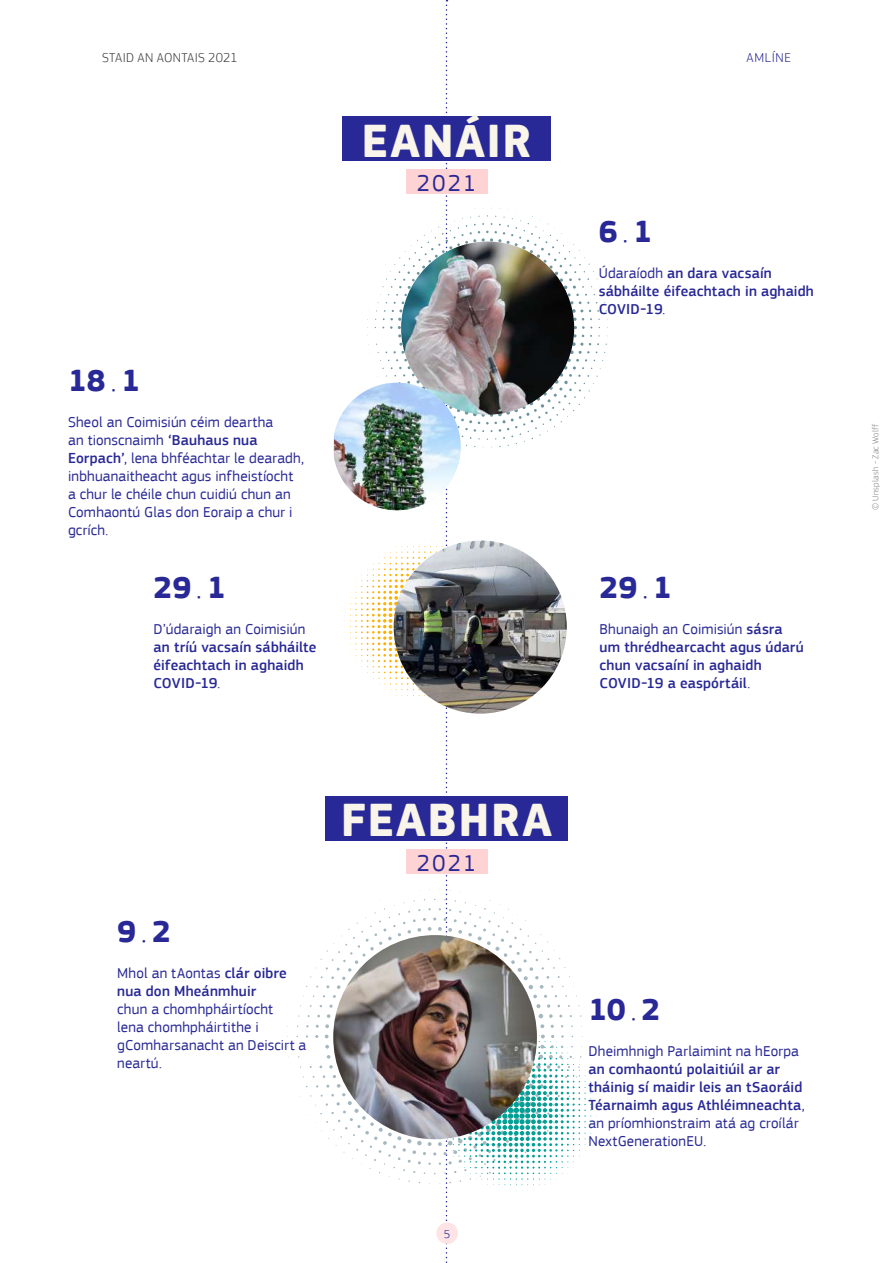
<style>
.page{position:relative;width:893px;height:1263px;background:#fff}
.page>*{position:absolute;margin:0;border:0;box-sizing:border-box;transform-origin:0 0}
.t1{font:700 48px "EC Square Sans Pro";letter-spacing:.03em;color:#f9f5ea}
.t2{font:700 31.65px "EC Square Sans Pro";color:#282896}
.t3{font:24px "EC Square Sans Pro";letter-spacing:.095em;color:#282896}
.t4{font:500 15px/18px "EC Square Sans Pro";letter-spacing:.01em;color:#282896}
.t5{font:15px/18px "EC Square Sans Pro";letter-spacing:.01em;color:#282896}
.t6{font:300 13.5px "EC Square Sans Pro";letter-spacing:.015em;color:#3c3c3b}
.t7{font:300 13.5px "EC Square Sans Pro";letter-spacing:.045em;color:#282896}
.t8{font:300 12.15px "EC Square Sans Pro";color:#282896}
.t9{font:300 9px "EC Square Sans Pro";letter-spacing:.025em;color:#878787}
.s1{font-weight:300}
.s2{font-weight:500}
.s3{font-weight:400}
</style>
<div class="page">
<div style="left:325px;top:796px;width:243px;height:45px;background:#282896"></div>
<svg style="left:287px;top:935px;width:57px;height:218px"></svg>
<svg style="left:344px;top:0;width:253px;height:1263px"></svg>
<img style="left:333px;top:935px;width:204px;height:204px;border-radius:102px">
<svg style="left:367px;top:208px;width:241px;height:239px"></svg>
<img style="left:401px;top:241px;width:173px;height:174px;border-radius:87px">
<img style="left:334px;top:383px;width:127px;height:127px">
<div style="left:437px;top:1222px;width:21px;height:22px;background:#ffe4e5;border-radius:50%"></div>
<p class="t6" style="left:102px;top:50px;width:137px">STAID AN AONTAIS 2021</p>
<p class="t7" style="left:747px;top:50px;width:46px">AMLÍNE</p>
<h1 class="t1" style="left:362px;top:112px;width:171px">EANÁIR</h1>
<h3 class="t3" style="left:417px;top:169px;width:61px">2021</h3>
<h2 class="t2" style="left:68px;top:362px;width:74px">18 <span class="s1">.</span> 1</h2>
<p class="t5" style="left:68px;top:413px;width:237px">Sheol an Coimisiún céim deartha<br>an tionscnaimh <span class="s2">‘Bauhaus nua<br>Eorpach’</span>, lena bhféachtar le dearadh, inbhuanaitheacht agus infheistíocht a chur le chéile chun cuidiú chun an<br>Comhaontú Glas don Eoraip a chur i gcrích.</p>
<h2 class="t2" style="left:153px;top:568px;width:74px">29 <span class="s1">.</span> 1</h2>
<p class="t5" style="left:153px;top:620px;width:153px">D’údaraigh an Coimisiún</p>
<p class="t4" style="left:153px;top:638px;width:164px">an tríú vacsaín sábháilte éifeachtach in aghaidh<br>COVID-19<span class="s3">.</span></p>
<h1 class="t1" style="left:341px;top:792px;width:213px">FEABHRA</h1>
<h3 class="t3" style="left:417px;top:849px;width:61px">2021</h3>
<h2 class="t2" style="left:599px;top:213px;width:55px">6 <span class="s1">.</span> 1</h2>
<p class="t4" style="left:599px;top:264px;width:217px"><span class="s3">Údaraíodh</span> an dara vacsaín sábháilte éifeachtach in aghaidh<br>COVID-19<span class="s3">.</span></p>
<h2 class="t2" style="left:600px;top:568px;width:74px">29 <span class="s1">.</span> 1</h2>
<p class="t4" style="left:600px;top:620px;width:206px"><span class="s3">Bhunaigh an Coimisiún</span> sásra um thrédhearcacht agus údarú chun vacsaíní in aghaidh<br>COVID-19 a easpórtáil<span class="s3">.</span></p>
<h2 class="t2" style="left:117px;top:912px;width:55px">9 <span class="s1">.</span> 2</h2>
<p class="t4" style="left:117px;top:964px;width:171px"><span class="s3">Mhol an tAontas</span> clár oibre nua don Mheánmhuir</p>
<p class="t5" style="left:117px;top:1000px;width:191px">chun a chomhpháirtíocht<br>lena chomhpháirtithe i gComharsanacht an Deiscirt a neartú.</p>
<h2 class="t2" style="left:588px;top:990px;width:74px">10 <span class="s1">.</span> 2</h2>
<p class="t5" style="left:588px;top:1042px;width:212px">Dheimhnigh Parlaimint na hEorpa</p>
<p class="t4" style="left:588px;top:1060px;width:218px">an comhaontú polaitiúil ar ar tháinig sí maidir leis an tSaoráid<br>Téarnaimh agus Athléimneachta<span class="s3">, an príomhionstraim atá ag croílár<br>NextGenerationEU.</span></p>
<p class="t8" style="left:444px;top:1227px;width:8px">5</p>
<p class="t9" style="left:870px;top:510px;width:89px;rotate:-90deg">© Unsplash - Zac Wolff</p>
</div>
